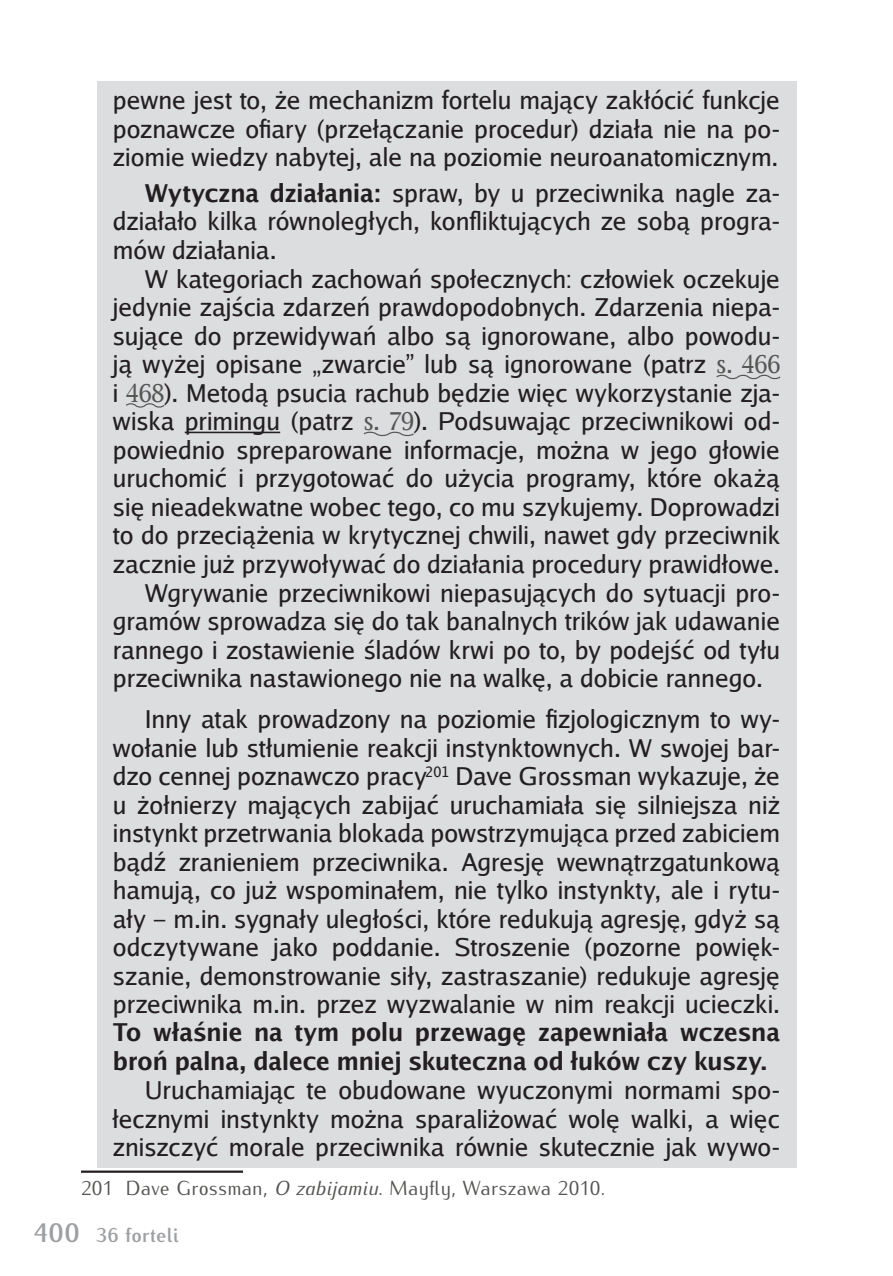
<style>
.page{position:relative;width:893px;height:1276px;background:#fff}
.page>*{position:absolute;margin:0;border:0;box-sizing:border-box;transform-origin:0 0}
.RAMKA3_final{font:24.75px/28.3px "Luxi Sans";color:#231f20;text-align:justify}
.Footnote{font:20.25px "Iwona";letter-spacing:.01em;color:#555654}
.t1{font:700 20.25px "Iwona";letter-spacing:.01em;color:#9d9fa2}
.s1{font-weight:700}
.s2{font-family:"Luxi Serif";color:#555654}
.s3{font-style:italic}
.s4{font-size:27px}
</style>
<div class="page">
<div style="left:97px;top:81px;width:699px;height:1086px;background:#dcdddf"></div>
<svg style="left:716px;top:374px;width:65px;height:6px"></svg>
<svg style="left:126px;top:403px;width:39px;height:5px"></svg>
<hr style="left:185px;top:432px;width:95px;height:1px;background:#231f20">
<svg style="left:363px;top:431px;width:51px;height:6px"></svg>
<hr style="left:81px;top:1170px;width:162px;height:2px;background:#231f20">
<p class="RAMKA3_final" style="left:113px;top:85px;width:669px">pewne jest to, że mechanizm fortelu mający zakłócić funkcje poznawcze ofiary (przełączanie procedur) działa nie na po&shy;ziomie wiedzy nabytej, ale na poziomie neuroanatomicznym.</p>
<p class="RAMKA3_final" style="left:113px;top:178px;width:669px;text-indent:32px"><span class="s1">Wytyczna działania:</span> spraw, by u przeciwnika nagle za&shy;działało kilka równoległych, konfliktujących ze sobą progra&shy;mów działania.</p>
<p class="RAMKA3_final" style="left:113px;top:264px;width:669px;text-indent:32px">W kategoriach zachowań społecznych: człowiek oczekuje jedynie zajścia zdarzeń prawdopodobnych. Zdarzenia niepa&shy;sujące do przewidywań albo są ignorowane, albo powodu&shy;ją wyżej opisane „zwarcie” lub są ignorowane (patrz <span class="s2">s. 466 </span>i <span class="s2">468</span>). Metodą psucia rachub będzie więc wykorzystanie zja&shy;wiska primingu (patrz <span class="s2">s. 79</span>). Podsuwając przeciwnikowi od&shy;powiednio spreparowane informacje, można w jego głowie uruchomić i przygotować do użycia programy, które okażą się nieadekwatne wobec tego, co mu szykujemy. Doprowadzi to do przeciążenia w krytycznej chwili, nawet gdy przeciwnik zacznie już przywoływać do działania procedury prawidłowe.</p>
<p class="RAMKA3_final" style="left:113px;top:578px;width:669px;text-indent:32px">Wgrywanie przeciwnikowi niepasujących do sytuacji pro&shy;gramów sprowadza się do tak banalnych trików jak udawanie rannego i zostawienie śladów krwi po to, by podejść od tyłu przeciwnika nastawionego nie na walkę, a dobicie rannego.</p>
<p class="RAMKA3_final" style="left:113px;top:704px;width:669px;text-indent:32px">Inny atak prowadzony na poziomie fizjologicznym to wy&shy;wołanie lub stłumienie reakcji instynktownych. W swojej bar&shy;dzo cennej poznawczo pracy<sup>201</sup> Dave Grossman wykazuje, że u żołnierzy mających zabijać uruchamiała się silniejsza niż instynkt przetrwania blokada powstrzymująca przed zabiciem bądź zranieniem przeciwnika. Agresję wewnątrzgatunkową hamują, co już wspominałem, nie tylko instynkty, ale i rytu&shy;ały – m.in. sygnały uległości, które redukują agresję, gdyż są odczytywane jako poddanie. Stroszenie (pozorne powięk&shy;szanie, demonstrowanie siły, zastraszanie) redukuje agresję przeciwnika m.in. przez wyzwalanie w nim reakcji ucieczki.<br><span class="s1">To właśnie na tym polu przewagę zapewniała wczesna broń palna, dalece mniej skuteczna od łuków czy kuszy.</span></p>
<p class="RAMKA3_final" style="left:113px;top:1075px;width:669px;text-indent:32px">Uruchamiając te obudowane wyuczonymi normami spo&shy;łecznymi instynkty można sparaliżować wolę walki, a więc zniszczyć morale przeciwnika równie skutecznie jak wywo-</p>
<p class="Footnote" style="left:81px;top:1172px;width:526px">201 Dave Grossman, <span class="s3">O zabijamiu</span>. Mayfly, Warszawa 2010.</p>
<p class="t1" style="left:33px;top:1220px;width:147px"><span class="s4">400</span> 36 forteli</p>
</div>
